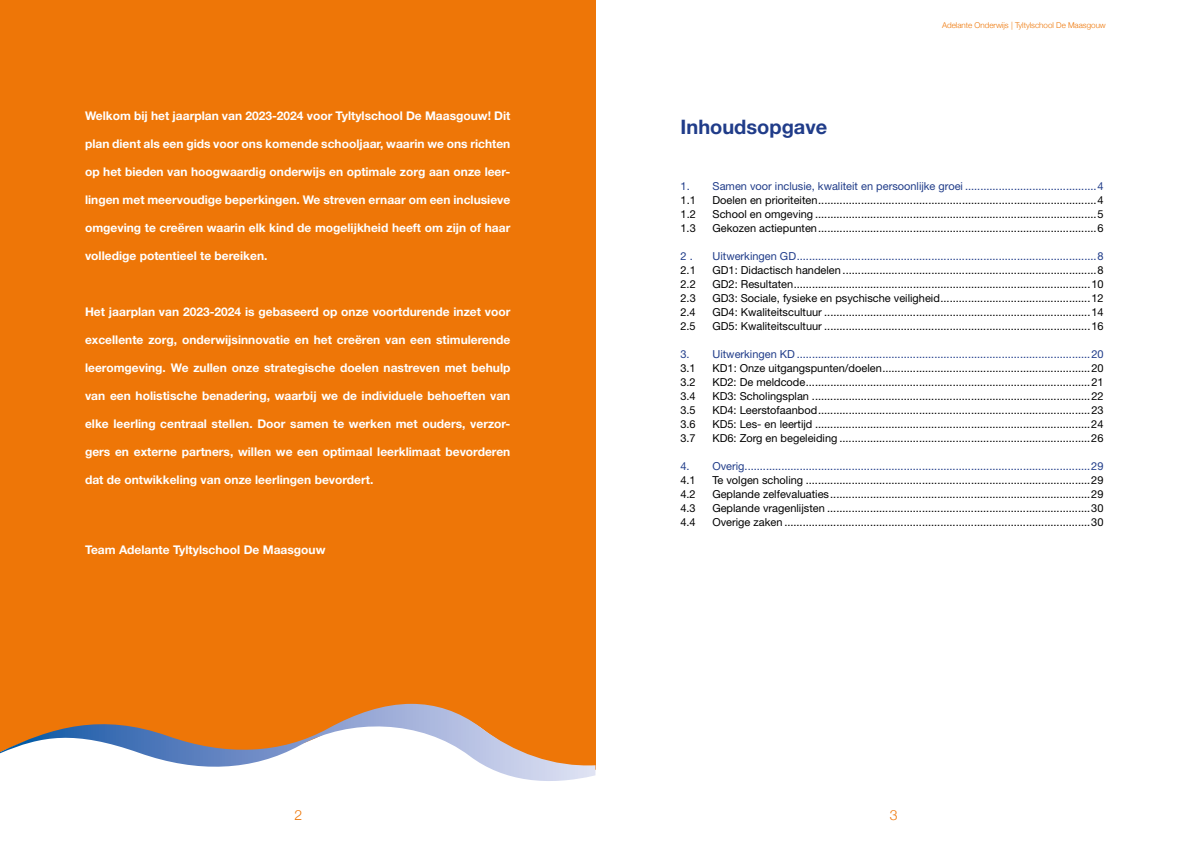
<style>
.page{position:relative;width:1191px;height:842px;background:#fff}
.page>*{position:absolute;margin:0;border:0;box-sizing:border-box;transform-origin:0 0}
.t1{font:700 20px "Helvetica Neue LT Std";color:#203c89}
.t2{font:300 14px "Helvetica Neue";color:#ee7607}
.t3{font:700 12px "Helvetica Neue LT Std";color:#fff}
.t4{font:11px "Helvetica Neue LT Std";color:#000}
.t5{font:11px "Helvetica Neue LT Std";color:#203c89}
.t6{font:300 8px "Helvetica Neue";color:#ee7607}
</style>
<div class="page">
<div style="left:0;top:0;width:595px;height:770px;background:#ee7607"></div>
<svg style="left:0;top:704px;width:595px;height:77px"></svg>
<p class="t3" style="left:85px;top:108px;width:427px">Welkom bij het jaarplan van 2023-2024 voor Tyltylschool De Maasgouw! Dit</p>
<p class="t3" style="left:85px;top:136px;width:427px">plan dient als een gids voor ons komende schooljaar, waarin we ons richten</p>
<p class="t3" style="left:85px;top:164px;width:427px">op het bieden van hoogwaardig onderwijs en optimale zorg aan onze leer-</p>
<p class="t3" style="left:85px;top:192px;width:427px">lingen met meervoudige beperkingen. We streven ernaar om een inclusieve</p>
<p class="t3" style="left:85px;top:220px;width:427px">omgeving te creëren waarin elk kind de mogelijkheid heeft om zijn of haar</p>
<p class="t3" style="left:85px;top:248px;width:184px">volledige potentieel te bereiken.</p>
<p class="t3" style="left:85px;top:304px;width:427px">Het jaarplan van 2023-2024 is gebaseerd op onze voortdurende inzet voor</p>
<p class="t3" style="left:85px;top:332px;width:427px">excellente zorg, onderwijsinnovatie en het creëren van een stimulerende</p>
<p class="t3" style="left:85px;top:360px;width:427px">leeromgeving. We zullen onze strategische doelen nastreven met behulp</p>
<p class="t3" style="left:85px;top:388px;width:427px">van een holistische benadering, waarbij we de individuele behoeften van</p>
<p class="t3" style="left:85px;top:416px;width:427px">elke leerling centraal stellen. Door samen te werken met ouders, verzor-</p>
<p class="t3" style="left:85px;top:444px;width:427px">gers en externe partners, willen we een optimaal leerklimaat bevorderen</p>
<p class="t3" style="left:85px;top:472px;width:290px">dat de ontwikkeling van onze leerlingen bevordert.</p>
<p class="t3" style="left:85px;top:542px;width:242px">Team Adelante Tyltylschool De Maasgouw</p>
<h1 class="t1" style="left:680px;top:115px;width:148px">Inhoudsopgave</h1>
<p class="t6" style="left:942px;top:19px;width:165px">Adelante Onderwijs | Tyltylschool De Maasgouw</p>
<p class="t5" style="left:680px;top:180px;width:424px">1. Samen voor inclusie, kwaliteit en persoonlijke groei ...........................................4</p>
<p class="t4" style="left:680px;top:194px;width:17px">1.1</p>
<p class="t4" style="left:712px;top:194px;width:392px">Doelen en prioriteiten...........................................................................................4</p>
<p class="t4" style="left:680px;top:208px;width:17px">1.2</p>
<p class="t4" style="left:712px;top:208px;width:392px">School en omgeving ............................................................................................5</p>
<p class="t4" style="left:680px;top:222px;width:17px">1.3</p>
<p class="t4" style="left:712px;top:222px;width:392px">Gekozen actiepunten...........................................................................................6</p>
<p class="t5" style="left:680px;top:250px;width:14px">2 .</p>
<p class="t5" style="left:712px;top:250px;width:392px">Uitwerkingen GD..................................................................................................8</p>
<p class="t4" style="left:680px;top:264px;width:17px">2.1</p>
<p class="t4" style="left:712px;top:264px;width:392px">GD1: Didactisch handelen ...................................................................................8</p>
<p class="t4" style="left:680px;top:278px;width:17px">2.2</p>
<p class="t4" style="left:712px;top:278px;width:392px">GD2: Resultaten.................................................................................................10</p>
<p class="t4" style="left:680px;top:292px;width:17px">2.3</p>
<p class="t4" style="left:712px;top:292px;width:392px">GD3: Sociale, fysieke en psychische veiligheid.................................................12</p>
<p class="t4" style="left:680px;top:306px;width:17px">2.4</p>
<p class="t4" style="left:712px;top:306px;width:392px">GD4: Kwaliteitscultuur .......................................................................................14</p>
<p class="t4" style="left:680px;top:320px;width:17px">2.5</p>
<p class="t4" style="left:712px;top:320px;width:392px">GD5: Kwaliteitscultuur .......................................................................................16</p>
<p class="t5" style="left:680px;top:348px;width:424px">3. Uitwerkingen KD ................................................................................................20</p>
<p class="t4" style="left:680px;top:362px;width:17px">3.1</p>
<p class="t4" style="left:712px;top:362px;width:392px">KD1: Onze uitgangspunten/doelen....................................................................20</p>
<p class="t4" style="left:680px;top:376px;width:17px">3.2</p>
<p class="t4" style="left:712px;top:376px;width:392px">KD2: De meldcode.............................................................................................21</p>
<p class="t4" style="left:680px;top:390px;width:17px">3.4</p>
<p class="t4" style="left:712px;top:390px;width:392px">KD3: Scholingsplan ...........................................................................................22</p>
<p class="t4" style="left:680px;top:404px;width:17px">3.5</p>
<p class="t4" style="left:712px;top:404px;width:392px">KD4: Leerstofaanbod.........................................................................................23</p>
<p class="t4" style="left:680px;top:418px;width:17px">3.6</p>
<p class="t4" style="left:712px;top:418px;width:392px">KD5: Les- en leertijd ..........................................................................................24</p>
<p class="t4" style="left:680px;top:432px;width:17px">3.7</p>
<p class="t4" style="left:712px;top:432px;width:392px">KD6: Zorg en begeleiding ..................................................................................26</p>
<p class="t5" style="left:680px;top:460px;width:425px">4. Overig.................................................................................................................29</p>
<p class="t4" style="left:680px;top:474px;width:17px">4.1</p>
<p class="t4" style="left:712px;top:474px;width:392px">Te volgen scholing .............................................................................................29</p>
<p class="t4" style="left:680px;top:488px;width:17px">4.2</p>
<p class="t4" style="left:712px;top:488px;width:392px">Geplande zelfevaluaties.....................................................................................29</p>
<p class="t4" style="left:680px;top:502px;width:17px">4.3</p>
<p class="t4" style="left:712px;top:502px;width:392px">Geplande vragenlijsten ......................................................................................30</p>
<p class="t4" style="left:680px;top:516px;width:17px">4.4</p>
<p class="t4" style="left:712px;top:516px;width:392px">Overige zaken ....................................................................................................30</p>
<p class="t2" style="left:294px;top:803px;width:9px">2</p>
<p class="t2" style="left:890px;top:803px;width:9px">3</p>
</div>
